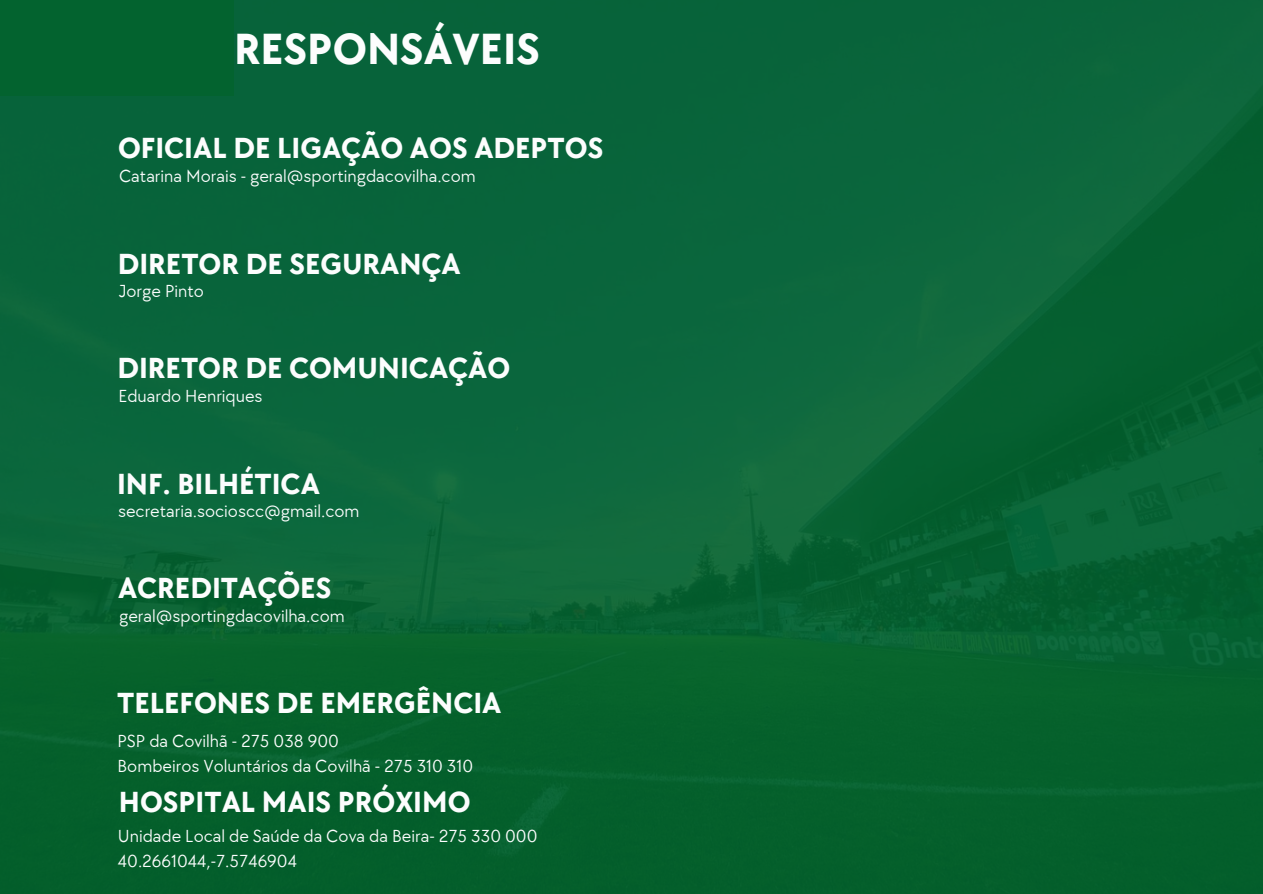
<style>
.page{position:relative;width:1263px;height:894px;background:#fff}
.page>*{position:absolute;margin:0;border:0;box-sizing:border-box;transform-origin:0 0}
.t1{font:700 45px "TT Chocolates";color:#fcfdfd}
.t2{font:700 30px "TT Chocolates";color:#fcfdfd}
.t3{font:18px "TT Chocolates";color:#fcfdfd}
</style>
<div class="page">
<img style="left:0;top:0;width:1263px;height:893px">
<div style="left:0;top:0;width:234px;height:96px;background:#03632f"></div>
<h1 class="t1" style="left:234px;top:24px;width:307px">RESPONSÁVEIS</h1>
<p class="t2" style="left:118px;top:131px;width:487px">OFICIAL DE LIGAÇÃO AOS ADEPTOS</p>
<h2 class="t3" style="left:119px;top:166px;width:358px">Catarina Morais - geral@sportingdacovilha.com</h2>
<p class="t2" style="left:118px;top:246px;width:345px">DIRETOR DE SEGURANÇA</p>
<h2 class="t3" style="left:119px;top:281px;width:87px">Jorge Pinto</h2>
<p class="t2" style="left:117px;top:351px;width:394px">DIRETOR DE COMUNICAÇÃO</p>
<h2 class="t3" style="left:118px;top:386px;width:146px">Eduardo Henriques</h2>
<p class="t2" style="left:117px;top:466px;width:204px">INF. BILHÉTICA</p>
<h2 class="t3" style="left:118px;top:501px;width:243px">secretaria.socioscc@gmail.com</h2>
<p class="t2" style="left:118px;top:571px;width:215px">ACREDITAÇÕES</p>
<h2 class="t3" style="left:119px;top:605px;width:227px">geral@sportingdacovilha.com</h2>
<p class="t2" style="left:117px;top:686px;width:386px">TELEFONES DE EMERGÊNCIA</p>
<h2 class="t3" style="left:117px;top:730px;width:223px">PSP da Covilhã - 275 038 900</h2>
<p class="t3" style="left:117px;top:755px;width:357px">Bombeiros Voluntários da Covilhã - 275 310 310</p>
<p class="t2" style="left:119px;top:784px;width:353px">HOSPITAL MAIS PRÓXIMO</p>
<h2 class="t3" style="left:118px;top:825px;width:421px">Unidade Local de Saúde da Cova da Beira- 275 330 000</h2>
<p class="t3" style="left:118px;top:850px;width:181px">40.2661044,-7.5746904</p>
</div>
